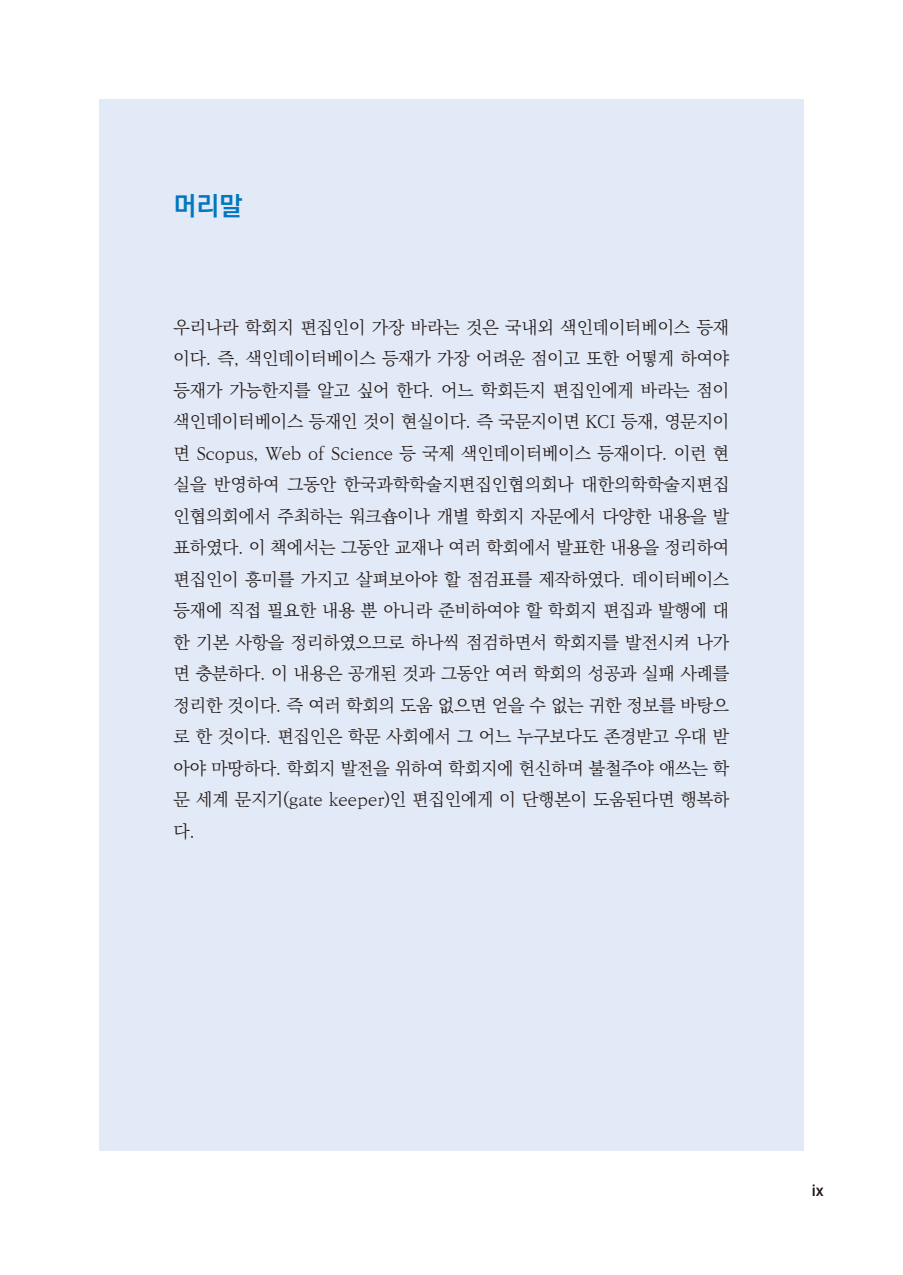
<style>
.page{position:relative;width:903px;height:1275px;background:#fff}
.page>*{position:absolute;margin:0;border:0;box-sizing:border-box;transform-origin:0 0}
.sub_title{font:700 26.25px "Ko Pub Dotum";color:#0077c0}
.body{font:300 17.5px/31.5px "Ko Pub Batang";letter-spacing:-.01em;color:#231916;text-align:justify}
.t1{font:500 15.75px "Roboto";color:#231916}
</style>
<div class="page">
<div style="left:99px;top:99px;width:705px;height:1052px;background:#e3eaf7"></div>
<p class="sub_title" style="left:174px;top:192px;width:70px">머리말</p>
<p class="body" style="left:174px;top:312px;width:557px">우리나라 학회지 편집인이 가장 바라는 것은 국내외 색인데이터베이스 등재 이다. 즉, 색인데이터베이스 등재가 가장 어려운 점이고 또한 어떻게 하여야 등재가 가능한지를 알고 싶어 한다. 어느 학회든지 편집인에게 바라는 점이 색인데이터베이스 등재인 것이 현실이다. 즉 국문지이면 KCI 등재, 영문지이 면 Scopus, Web of Science 등 국제 색인데이터베이스 등재이다. 이런 현 실을 반영하여 그동안 한국과학학술지편집인협의회나 대한의학학술지편집 인협의회에서 주최하는 워크숍이나 개별 학회지 자문에서 다양한 내용을 발 표하였다. 이 책에서는 그동안 교재나 여러 학회에서 발표한 내용을 정리하여 편집인이 흥미를 가지고 살펴보아야 할 점검표를 제작하였다. 데이터베이스 등재에 직접 필요한 내용 뿐 아니라 준비하여야 할 학회지 편집과 발행에 대 한 기본 사항을 정리하였으므로 하나씩 점검하면서 학회지를 발전시켜 나가 면 충분하다. 이 내용은 공개된 것과 그동안 여러 학회의 성공과 실패 사례를 정리한 것이다. 즉 여러 학회의 도움 없으면 얻을 수 없는 귀한 정보를 바탕으 로 한 것이다. 편집인은 학문 사회에서 그 어느 누구보다도 존경받고 우대 받 아야 마땅하다. 학회지 발전을 위하여 학회지에 헌신하며 불철주야 애쓰는 학 문 세계 문지기(gate keeper)인 편집인에게 이 단행본이 도움된다면 행복하 다.</p>
<p class="t1" style="left:812px;top:1179px;width:13px">ix</p>
</div>
